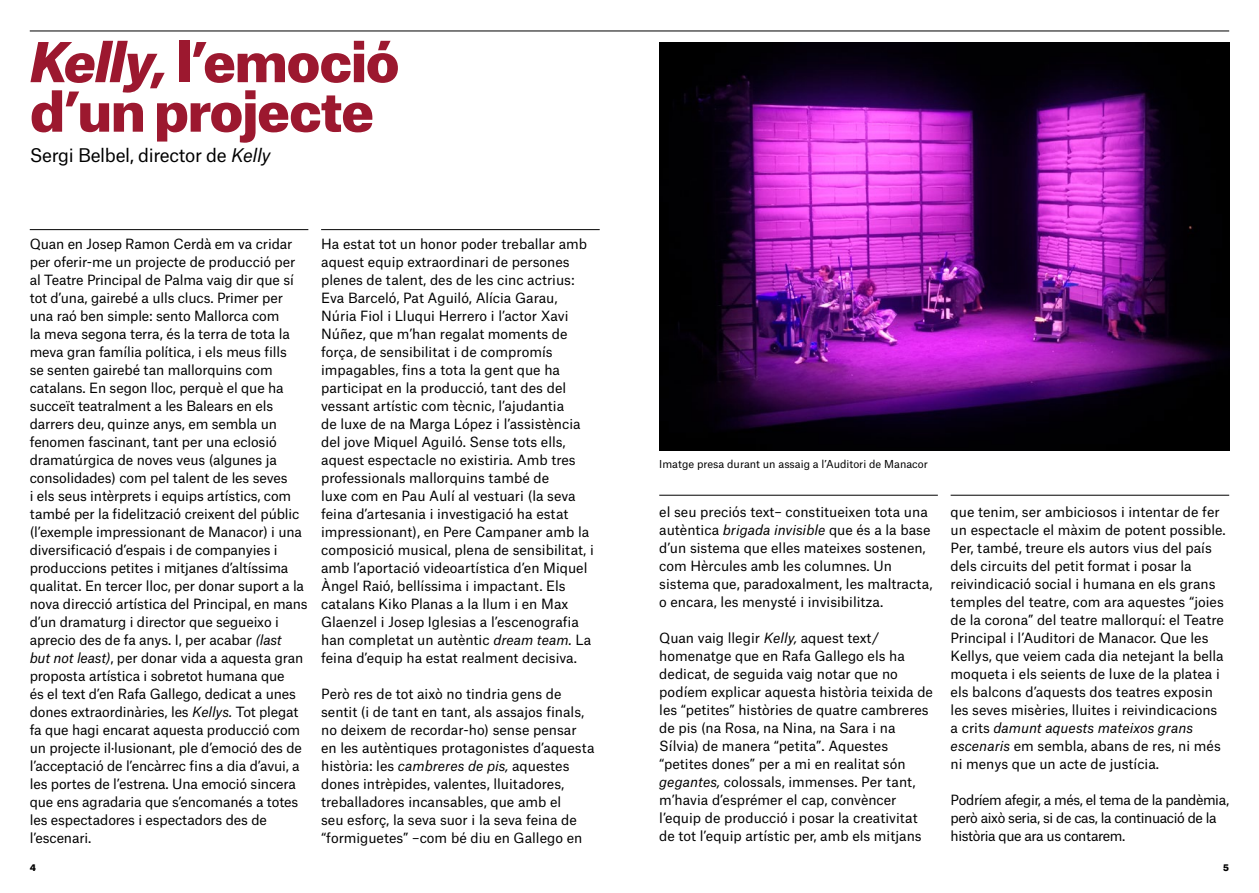
<style>
.page{position:relative;width:1259px;height:893px;background:#fff}
.page>*{position:absolute;margin:0;border:0;box-sizing:border-box;transform-origin:0 0}
.t1{font:900 52.5px/49.5px "Atlas Grotesk";letter-spacing:-.025em;color:#9c182f}
.t2{font:18px "Atlas Grotesk";letter-spacing:-.02em;color:#000}
.t3{font:13.5px/18px "Atlas Grotesk";color:#000}
.t4{font:13.5px/18px "Atlas Grotesk";letter-spacing:-.03em;color:#000}
.t5{font:10.5px "Atlas Grotesk";color:#000}
.t6{font:900 9px "Atlas Grotesk";color:#000}
.s1{font-style:italic}
</style>
<div class="page">
<hr style="left:30px;top:31px;width:1199px;height:1px;background:#000">
<hr style="left:30px;top:229px;width:278px;height:1px;background:#000">
<hr style="left:321px;top:229px;width:279px;height:1px;background:#000">
<hr style="left:659px;top:495px;width:279px;height:1px;background:#000">
<hr style="left:950px;top:495px;width:279px;height:1px;background:#000">
<img style="left:659px;top:43px;width:570px;height:408px">
<h1 class="t1" style="left:30px;top:32px;width:371px"><span class="s1">Kelly,</span> l’emoció d’un projecte</h1>
<h2 class="t2" style="left:30px;top:140px;width:242px">Sergi Belbel, director de <span class="s1">Kelly</span></h2>
<p class="t3" style="left:30px;top:233px;width:279px">Quan en Josep Ramon Cerdà em va cridar per oferir-me un projecte de producció per al Teatre Principal de Palma vaig dir que sí tot d’una, gairebé a ulls clucs. Primer per una raó ben simple: sento Mallorca com<br>la meva segona terra, és la terra de tota la meva gran família política, i els meus fills<br>se senten gairebé tan mallorquins com catalans. En segon lloc, perquè el que ha succeït teatralment a les Balears en els darrers deu, quinze anys, em sembla un fenomen fascinant, tant per una eclosió dramatúrgica de noves veus (algunes ja consolidades) com pel talent de les seves<br>i els seus intèrprets i equips artístics, com també per la fidelització creixent del públic (l’exemple impressionant de Manacor) i una diversificació d’espais i de companyies i produccions petites i mitjanes d’altíssima qualitat. En tercer lloc, per donar suport a la nova direcció artística del Principal, en mans d’un dramaturg i director que segueixo i aprecio des de fa anys. I, per acabar <span class="s1">(last<br>but not least)</span>, per donar vida a aquesta gran proposta artística i sobretot humana que<br>és el text d’en Rafa Gallego, dedicat a unes dones extraordinàries, les <span class="s1">Kellys.</span> Tot plegat fa que hagi encarat aquesta producció com un projecte il·lusionant, ple d’emoció des de l’acceptació de l’encàrrec fins a dia d’avui, a les portes de l’estrena. Una emoció sincera que ens agradaria que s’encomanés a totes les espectadores i espectadors des de l’escenari.</p>
<p class="t3" style="left:321px;top:233px;width:274px">Ha estat tot un honor poder treballar amb aquest equip extraordinari de persones plenes de talent, des de les cinc actrius:<br>Eva Barceló, Pat Aguiló, Alícia Garau, Núria Fiol i Lluqui Herrero i l’actor Xavi Núñez, que m’han regalat moments de força, de sensibilitat i de compromís impagables, fins a tota la gent que ha participat en la producció, tant des del vessant artístic com tècnic, l’ajudantia<br>de luxe de na Marga López i l’assistència del jove Miquel Aguiló. Sense tots ells, aquest espectacle no existiria. Amb tres professionals mallorquins també de<br>luxe com en Pau Aulí al vestuari (la seva feina d’artesania i investigació ha estat impressionant), en Pere Campaner amb la composició musical, plena de sensibilitat, i amb l’aportació videoartística d’en Miquel Àngel Raió, bellíssima i impactant. Els catalans Kiko Planas a la llum i en Max Glaenzel i Josep Iglesias a l’escenografia han completat un autèntic <span class="s1">dream team.</span> La feina d’equip ha estat realment decisiva.</p>
<p class="t3" style="left:321px;top:683px;width:275px">Però res de tot això no tindria gens de sentit (i de tant en tant, als assajos finals, no deixem de recordar-ho) sense pensar en les autèntiques protagonistes d’aquesta història: les <span class="s1">cambreres de pis,</span> aquestes dones intrèpides, valentes, lluitadores, treballadores incansables, que amb el<br>seu esforç, la seva suor i la seva feina de “formiguetes” –com bé diu en Gallego en</p>
<p class="t5" style="left:659px;top:456px;width:270px">Imatge presa durant un assaig a l’Auditori de Manacor</p>
<p class="t3" style="left:659px;top:501px;width:275px">el seu preciós text– constitueixen tota una autèntica <span class="s1">brigada invisible</span> que és a la base d’un sistema que elles mateixes sostenen, com Hèrcules amb les columnes. Un sistema que, paradoxalment, les maltracta, o encara, les menysté i invisibilitza.</p>
<p class="t3" style="left:659px;top:627px;width:275px">Quan vaig llegir <span class="s1">Kelly,</span> aquest text/ homenatge que en Rafa Gallego els ha dedicat, de seguida vaig notar que no podíem explicar aquesta història teixida de les “petites” històries de quatre cambreres de pis (na Rosa, na Nina, na Sara i na Sílvia) de manera “petita”. Aquestes “petites dones” per a mi en realitat són <span class="s1">gegantes,</span> colossals, immenses. Per tant, m’havia d’esprémer el cap, convèncer l’equip de producció i posar la creativitat de tot l’equip artístic per, amb els mitjans</p>
<p class="t3" style="left:950px;top:501px;width:277px">que tenim, ser ambiciosos i intentar de fer un espectacle el màxim de potent possible.<br>Per, també, treure els autors vius del país dels circuits del petit format i posar la reivindicació social i humana en els grans temples del teatre, com ara aquestes “joies de la corona” del teatre mallorquí: el Teatre Principal i l’Auditori de Manacor. Que les Kellys, que veiem cada dia netejant la bella moqueta i els seients de luxe de la platea i els balcons d’aquests dos teatres exposin les seves misèries, lluites i reivindicacions a crits <span class="s1">damunt aquests mateixos grans escenaris</span> em sembla, abans de res, ni més ni menys que un acte de justícia.</p>
<p class="t4" style="left:950px;top:789px;width:280px">Podríem afegir, a més, el tema de la pandèmia, però això seria, si de cas, la continuació de la història que ara us contarem.</p>
<p class="t6" style="left:30px;top:860px;width:8px">4</p>
<p class="t6" style="left:1223px;top:860px;width:7px">5</p>
</div>
